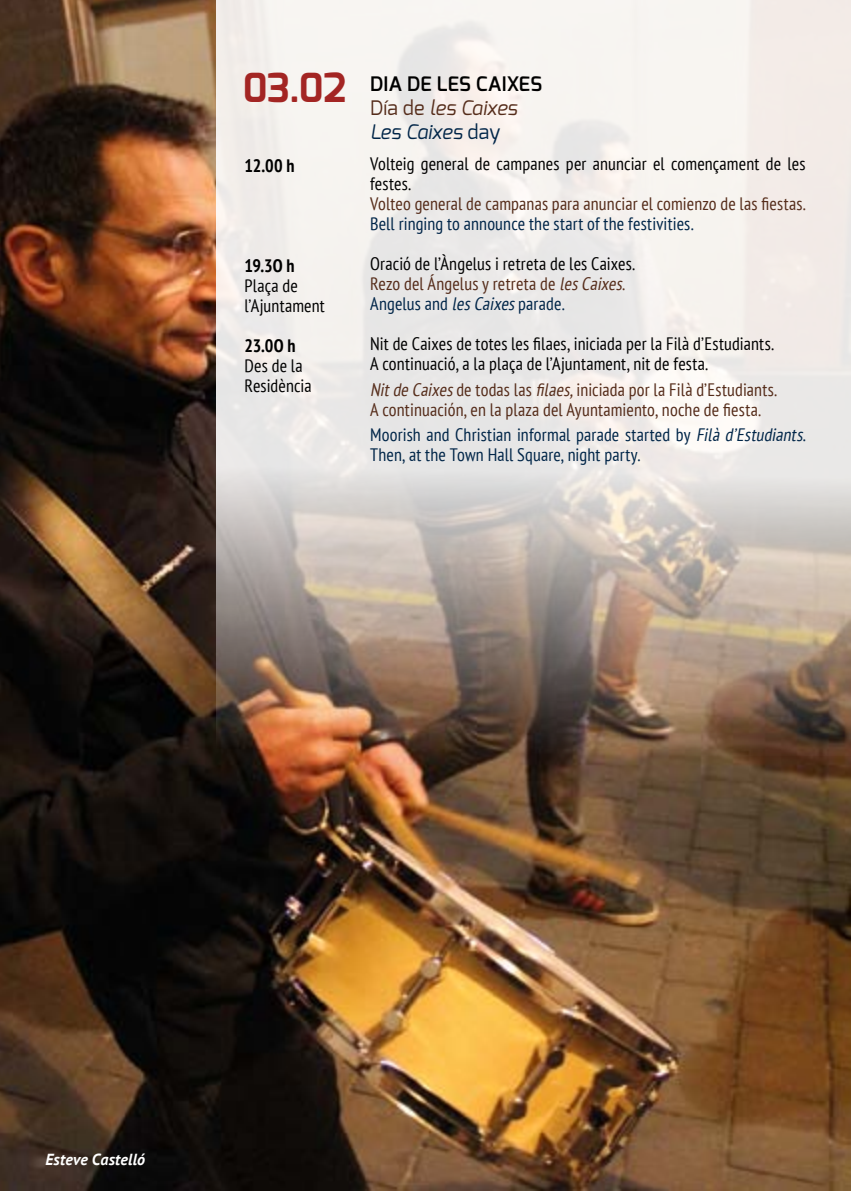
<style>
.page{position:relative;width:851px;height:1191px;background:#fff}
.page>*{position:absolute;margin:0;border:0;box-sizing:border-box;transform-origin:0 0}
.t1{font:700 40px "Exo";color:#a32523}
.t2{font:600 20px/24px "Exo";letter-spacing:.005em;color:#000}
.t3{font:condensed 18px/20px "PT Sans";letter-spacing:.01em;color:#000}
.t4{font:condensed 18px/20px "PT Sans";letter-spacing:.01em;color:#552c1a}
.t5{font:condensed 18px/20px "PT Sans";letter-spacing:.01em;color:#002548}
.t6{font:700 condensed 18px "PT Sans";letter-spacing:-.01em;color:#000}
.t7{font:italic 700 16px "PT Sans";letter-spacing:.01em;color:#fff}
.s1{font-weight:400;color:#552c1a}
.s2{font-weight:400;font-style:italic;color:#552c1a}
.s3{font-weight:400;font-style:italic;color:#002548}
.s4{font-weight:400;color:#002548}
.s5{color:#552c1a}
.s6{font-style:italic;color:#552c1a}
.s7{color:#002548}
.s8{font-style:italic;color:#002548}
.s9{font-style:italic}
</style>
<div class="page">
<img style="left:0;top:1px;width:850px;height:1190px">
<svg style="left:216px;top:1px;width:634px;height:755px"></svg>
<h1 class="t1" style="left:243px;top:62px;width:105px">03.02</h1>
<p class="t6" style="left:244px;top:156px;width:51px">12.00 h</p>
<p class="t6" style="left:244px;top:256px;width:51px">19.3O h</p>
<p class="t3" style="left:244px;top:277px;width:82px">Plaça de l’Ajuntament</p>
<p class="t6" style="left:244px;top:336px;width:52px">23.0O h</p>
<p class="t3" style="left:244px;top:357px;width:69px">Des de la<br>Residència</p>
<p class="t2" style="left:370px;top:71px;width:174px">DIA DE LES CAIXES<br><span class="s1">Día de</span> <span class="s2">les Caixes<br></span><span class="s3">Les Caixes</span> <span class="s4">day</span></p>
<p class="t3" style="left:370px;top:154px;width:437px">Volteig general de campanes per anunciar el començament de les festes.</p>
<p class="t4" style="left:370px;top:194px;width:437px">Volteo general de campanas para anunciar el comienzo de las fiestas.</p>
<p class="t5" style="left:370px;top:214px;width:325px">Bell ringing to announce the start of the festivities.</p>
<p class="t3" style="left:370px;top:254px;width:266px">Oració de l’Àngelus i retreta de les Caixes.<br><span class="s5">Rezo del Ángelus y retreta de</span> <span class="s6">lesCaixes</span><span class="s5">.<br></span><span class="s7">Angelus and</span> <span class="s8">lesCaixes</span><span class="s7">parade.</span></p>
<p class="t3" style="left:370px;top:334px;width:405px">Nit de Caixes de totes les filaes, iniciada per la Filà d’Estudiants.<br>A continuació, a la plaça de l’Ajuntament, nit de festa.</p>
<p class="t4" style="left:370px;top:380px;width:408px"><span class="s9">Nitde Caixes</span>de todas las <span class="s9">filaes,</span>iniciada por la Filà d’Estudiants.<br>A continuación, en la plaza del Ayuntamiento, noche de fiesta.</p>
<p class="t5" style="left:370px;top:426px;width:437px">Moorish and Christian informal parade started by <span class="s9">Filà d’Estudiants</span>.<br>Then, at the Town Hall Square, night party.</p>
<p class="t7" style="left:45px;top:1150px;width:101px">Esteve Castelló</p>
</div>
